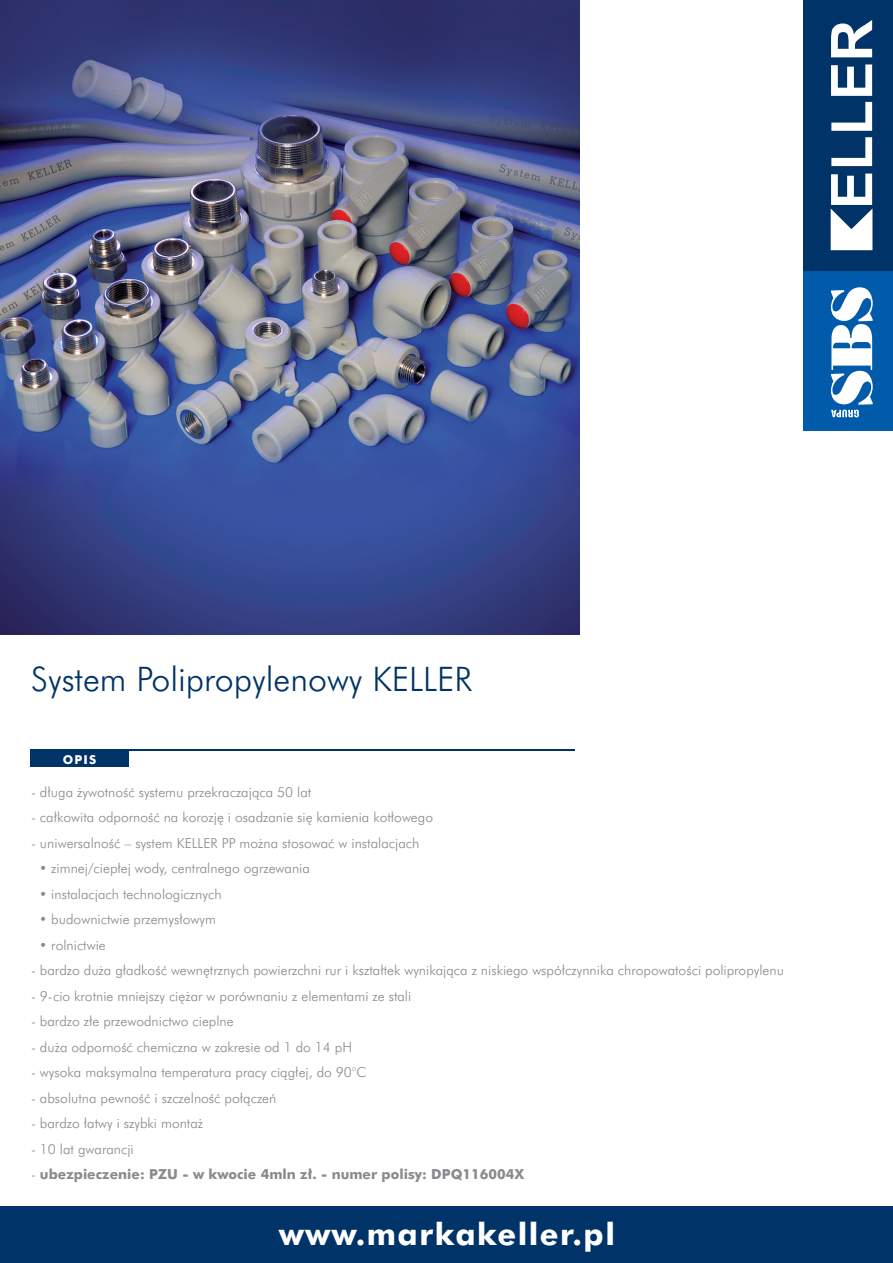
<style>
.page{position:relative;width:893px;height:1263px;background:#fff}
.page>*{position:absolute;margin:0;border:0;box-sizing:border-box;transform-origin:0 0}
.t1{font:33px "Futura Lt PL";color:#003367}
.t2{font:700 30px "Futura PL";letter-spacing:.05em;color:#fff}
.t3{font:13.5px "Futura Lt PL";color:#888a8d}
.t4{font:700 13.5px "Futura PL";color:#888a8d}
.t5{font:700 12px "Futura PL";color:#fff}
.s1{font-family:"Futura Lt PL";font-weight:400}
</style>
<div class="page">
<div style="left:0;top:1205px;width:892px;height:58px;background:#003367"></div>
<div style="left:803px;top:269px;width:89px;height:162px;background:#015aaa"></div>
<div style="left:803px;top:0;width:89px;height:271px;background:#003367"></div>
<svg style="left:831px;top:287px;width:41px;height:130px"></svg>
<svg style="left:830px;top:20px;width:42px;height:230px"></svg>
<div style="left:30px;top:750px;width:99px;height:17px;background:#003367"></div>
<hr style="left:128px;top:750px;width:447px;height:1px;background:#003367">
<img style="left:0;top:0;width:579px;height:634px">
<p class="t1" style="left:31px;top:665px;width:442px">System Polipropylenowy KELLER</p>
<p class="t5" style="left:63px;top:755px;width:35px">OPIS</p>
<p class="t3" style="left:31px;top:786px;width:281px">- długa żywotność systemu przekraczająca 50 lat</p>
<p class="t3" style="left:31px;top:811px;width:403px">- całkowita odporność na korozję i osadzanie się kamienia kotłowego</p>
<p class="t3" style="left:31px;top:837px;width:389px">- uniwersalność – system KELLER PP można stosować w instalacjach</p>
<p class="t3" style="left:39px;top:862px;width:272px">• zimnej/ciepłej wody, centralnego ogrzewania</p>
<p class="t3" style="left:39px;top:888px;width:184px">• instalacjach technologicznych</p>
<p class="t3" style="left:39px;top:913px;width:178px">• budownictwie przemysłowym</p>
<p class="t3" style="left:39px;top:939px;width:68px">• rolnictwie</p>
<p class="t3" style="left:31px;top:964px;width:754px">- bardzo duża gładkość wewnętrznych powierzchni rur i kształtek wynikająca z niskiego współczynnika chropowatości polipropylenu</p>
<p class="t3" style="left:31px;top:990px;width:381px">- 9-cio krotnie mniejszy ciężar w porównaniu z elementami ze stali</p>
<p class="t3" style="left:31px;top:1015px;width:204px">- bardzo złe przewodnictwo cieplne</p>
<p class="t3" style="left:31px;top:1041px;width:322px">- duża odporność chemiczna w zakresie od 1 do 14 pH</p>
<p class="t3" style="left:31px;top:1066px;width:336px">- wysoka maksymalna temperatura pracy ciągłej, do 90°C</p>
<p class="t3" style="left:31px;top:1092px;width:246px">- absolutna pewność i szczelność połączeń</p>
<p class="t3" style="left:31px;top:1117px;width:173px">- bardzo łatwy i szybki montaż</p>
<p class="t3" style="left:31px;top:1143px;width:104px">- 10 lat gwarancji</p>
<p class="t4" style="left:31px;top:1168px;width:494px"><span class="s1">-</span> ubezpieczenie: PZU - w kwocie 4mln zł. - numer polisy: DPQ116004X</p>
<p class="t2" style="left:279px;top:1221px;width:337px">www.markakeller.pl</p>
</div>
